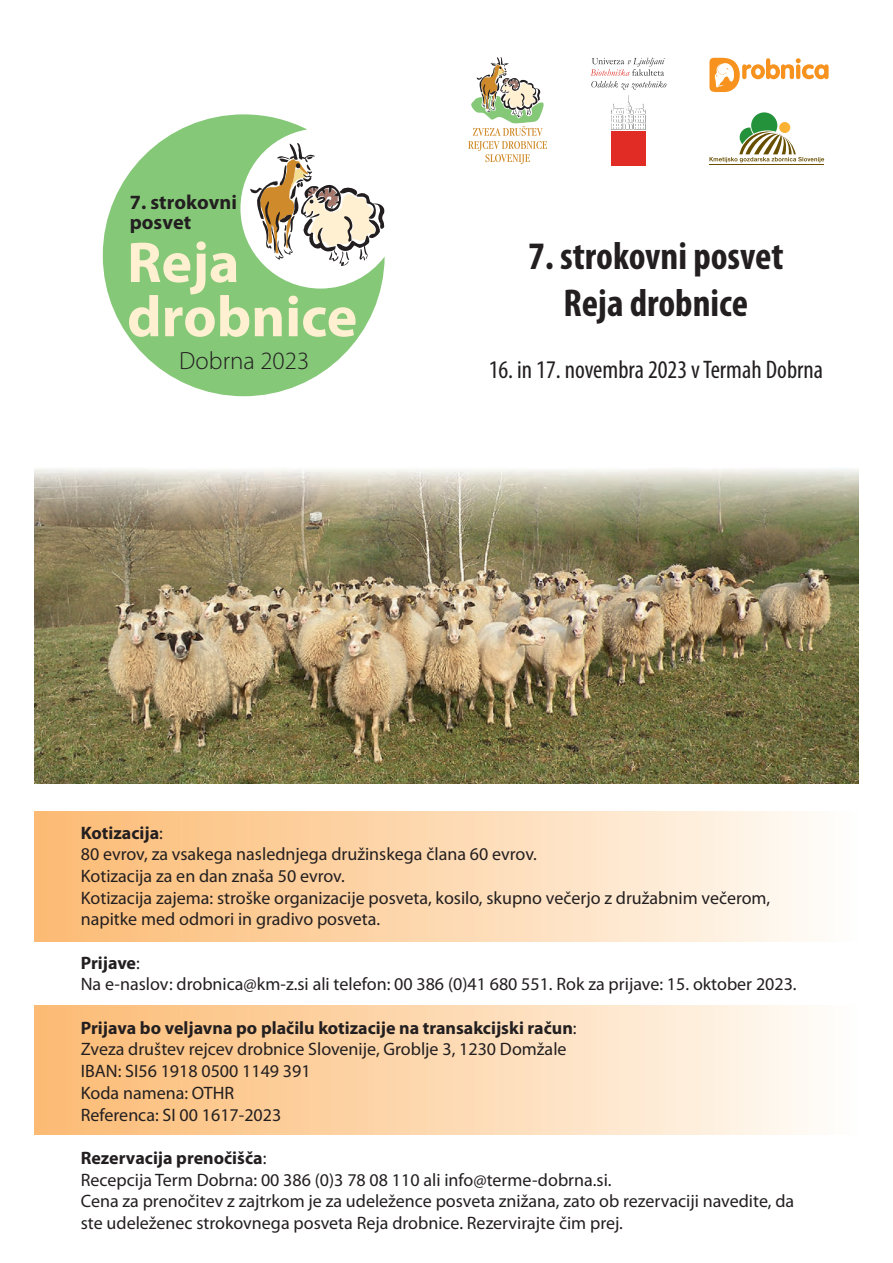
<style>
.page{position:relative;width:893px;height:1263px;background:#fff}
.page>*{position:absolute;margin:0;border:0;box-sizing:border-box;transform-origin:0 0}
.t1{font:700 57.9px "Myriad Pro";color:#fef0d0}
.t2{font:700 condensed 39px/47px "Myriad Pro";color:#231f20;text-align:center}
.t3{font:condensed 25.5px "Myriad Pro";color:#231f20}
.t4{font:300 25.05px "Myriad Pro";color:#231f20}
.t5{font:700 20.25px/20.2px "Myriad Pro";color:#231f20}
.t6{font:18px/21.8px "Myriad Pro";color:#231f20}
.s1{font-weight:700}
</style>
<div class="page">
<div style="left:34px;top:811px;width:825px;height:130px;background:linear-gradient(to right,#fcb971,#fefcf9)"></div>
<div style="left:34px;top:1005px;width:825px;height:130px;background:linear-gradient(to right,#fcb971,#fefcf9)"></div>
<svg style="left:468px;top:57px;width:79px;height:107px"></svg>
<div style="left:611px;top:131px;width:35px;height:35px;background:#e12c26"></div>
<svg style="left:590px;top:58px;width:76px;height:72px"></svg>
<svg style="left:709px;top:58px;width:119px;height:34px"></svg>
<hr style="left:710px;top:164px;width:114px;height:1px;background:#684f00">
<svg style="left:709px;top:112px;width:115px;height:50px"></svg>
<img style="left:34px;top:469px;width:825px;height:314px">
<svg style="left:103px;top:114px;width:282px;height:282px;fill:#85c878"></svg>
<svg style="left:250px;top:143px;width:135px;height:123px"></svg>
<p class="t5" style="left:130px;top:192px;width:109px">7. strokovni posvet</p>
<h1 class="t1" style="left:127px;top:230px;width:114px">Reja</h1>
<h1 class="t1" style="left:127px;top:284px;width:232px">drobnice</h1>
<h3 class="t4" style="left:179px;top:347px;width:131px">Dobrna 2023</h3>
<h2 class="t2" style="left:528px;top:233px;width:257px">7. strokovni posvet<br>Reja drobnice</h2>
<h3 class="t3" style="left:489px;top:355px;width:336px">16. in 17. novembra 2023 v Termah Dobrna</h3>
<p class="t6" style="left:81px;top:822px;width:691px"><span class="s1">Kotizacija</span>:<br>80 evrov, za vsakega naslednjega družinskega člana 60 evrov.<br>Kotizacija za en dan znaša 50 evrov.<br>Kotizacija zajema: stroške organizacije posveta, kosilo, skupno večerjo z družabnim večerom, napitke med odmori in gradivo posveta.</p>
<p class="t6" style="left:81px;top:952px;width:717px"><span class="s1">Prijave</span>:<br>Na e-naslov: drobnica@km-z.si ali telefon: 00 386 (0)41 680 551. Rok za prijave: 15. oktober 2023.</p>
<p class="t6" style="left:81px;top:1017px;width:497px"><span class="s1">Prijava bo veljavna po plačilu kotizacije na transakcijski račun</span>:<br>Zveza društev rejcev drobnice Slovenije, Groblje 3, 1230 Domžale IBAN: SI56 1918 0500 1149 391<br>Koda namena: OTHR<br>Referenca: SI 00 1617-2023</p>
<p class="t6" style="left:81px;top:1147px;width:715px"><span class="s1">Rezervacija prenočišča</span>:<br>Recepcija Term Dobrna: 00 386 (0)3 78 08 110 ali info@terme-dobrna.si.<br>Cena za prenočitev z zajtrkom je za udeležence posveta znižana, zato ob rezervaciji navedite, da ste udeleženec strokovnega posveta Reja drobnice. Rezervirajte čim prej.</p>
</div>
